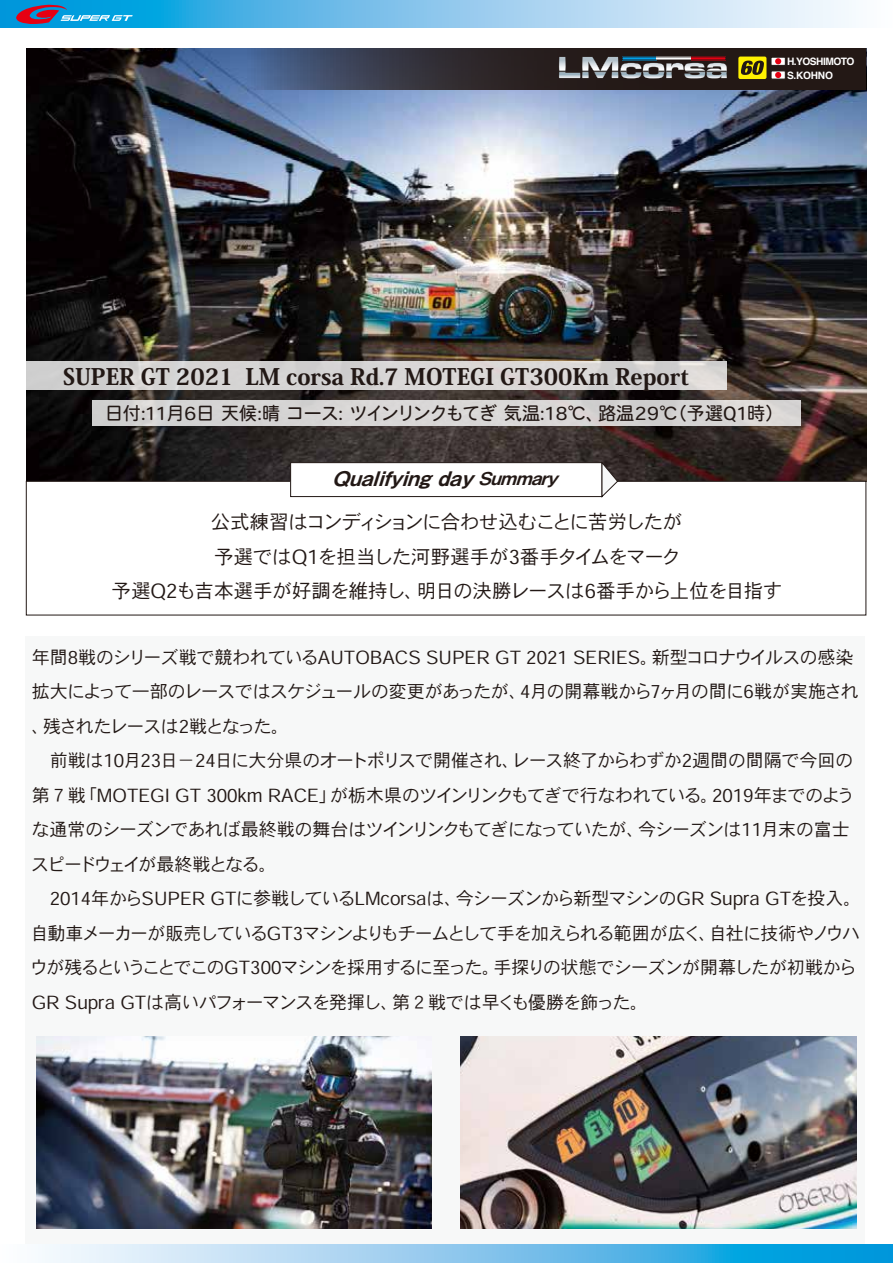
<style>
.page{position:relative;width:893px;height:1263px;background:#fff}
.page>*{position:absolute;margin:0;border:0;box-sizing:border-box;transform-origin:0 0}
.t1{font:800 22.5px "Koz Min Pro";color:#221815}
.t2{font:italic 20.1px "Midashi Go Pr 6 N MB31";color:#221815;scale:1.05 1}
.t3{font:19.5px/34.5px "Heisei Kaku Go Std W3";letter-spacing:-.03em;color:#221815;text-align:center}
.t4{font:18px/34.5px "Heisei Kaku Go Std W3";letter-spacing:-.03em;color:#221815}
.t5{font:18px "Heisei Maru Go Std W4";letter-spacing:-.01em;color:#221815}
.t6{font:700 10.2px/13.6px "Helvetica";letter-spacing:-.05em;color:#fff}
.s1{font-size:17.55px}
</style>
<div class="page">
<img style="left:26px;top:90px;width:840px;height:391px">
<div style="left:26px;top:637px;width:839px;height:608px;background:#f7f8f8"></div>
<svg style="left:0;top:0;width:852px;height:28px;background:#8acaed"></svg>
<svg style="left:16px;top:4px;width:117px;height:20px;background:#4785b6"></svg>
<svg style="left:26px;top:481px;width:840px;height:134px"></svg>
<div style="left:26px;top:361px;width:700px;height:29px;background:#d5d4d3"></div>
<div style="left:92px;top:400px;width:709px;height:26px;background:#d6d5d4"></div>
<svg style="left:26px;top:48px;width:840px;height:42px;background:#2e2f3a"></svg>
<div style="left:771px;top:57px;width:14px;height:8px;background:#fff;border:1px solid #221815"></div>
<svg style="left:775px;top:58px;width:6px;height:6px"></svg>
<div style="left:771px;top:71px;width:14px;height:8px;background:#fff"></div>
<svg style="left:775px;top:72px;width:6px;height:6px"></svg>
<div style="left:738px;top:57px;width:28px;height:22px;background:#fff100;border-radius:2px"></div>
<svg style="left:741px;top:61px;width:23px;height:14px"></svg>
<svg style="left:559px;top:57px;width:168px;height:22px;background:#787679"></svg>
<div style="left:290px;top:462px;width:312px;height:35px;background:#fff;border:1px solid #221815"></div>
<svg style="left:42px;top:1245px;width:851px;height:18px;background:#7cc6ec"></svg>
<svg style="left:601px;top:462px;width:17px;height:35px"></svg>
<img style="left:37px;top:1037px;width:395px;height:191px">
<img style="left:461px;top:1037px;width:395px;height:191px">
<p class="t6" style="left:787px;top:55px;width:69px">H.YOSHIMOTO<br>S.KOHNO</p>
<p class="t1" style="left:63px;top:360px;width:627px">SUPER GT 2021 LM corsa Rd.7 MOTEGI GT300Km Report</p>
<p class="t5" style="left:105px;top:401px;width:680px">日付:11月6日 天候:晴 コース: ツインリンクもてぎ 気温:18℃、路温29℃（予選Q1時）</p>
<p class="t2" style="left:332px;top:462px;width:224px">Qualifyingday<span class="s1">Summary</span></p>
<p class="t3" style="left:112px;top:505px;width:672px">公式練習はコンディションに合わせ込むことに苦労したが<br>予選ではQ1を担当した河野選手が3番手タイムをマーク<br>予選Q2も吉本選手が好調を維持し、明日の決勝レースは6番手から上位を目指す</p>
<p class="t4" style="left:30px;top:640px;width:832px">年間8戦のシリーズ戦で競われているAUTOBACS SUPER GT 2021 SERIES。新型コロナウイルスの感染拡大によって一部のレースではスケジュールの変更があったが、4月の開幕戦から7ヶ月の間に6戦が実施され、残されたレースは2戦となった。<br>　前戦は10月23日－24日に大分県のオートポリスで開催され、レース終了からわずか2週間の間隔で今回の第７戦「MOTEGI GT 300km RACE」が栃木県のツインリンクもてぎで行なわれている。2019年までのような通常のシーズンであれば最終戦の舞台はツインリンクもてぎになっていたが、今シーズンは11月末の富士スピードウェイが最終戦となる。<br>　2014年からSUPER GTに参戦しているLMcorsaは、今シーズンから新型マシンのGR Supra GTを投入。自動車メーカーが販売しているGT3マシンよりもチームとして手を加えられる範囲が広く、自社に技術やノウハウが残るということでこのGT300マシンを採用するに至った。手探りの状態でシーズンが開幕したが初戦からGR Supra GTは高いパフォーマンスを発揮し、第２戦では早くも優勝を飾った。</p>
</div>
